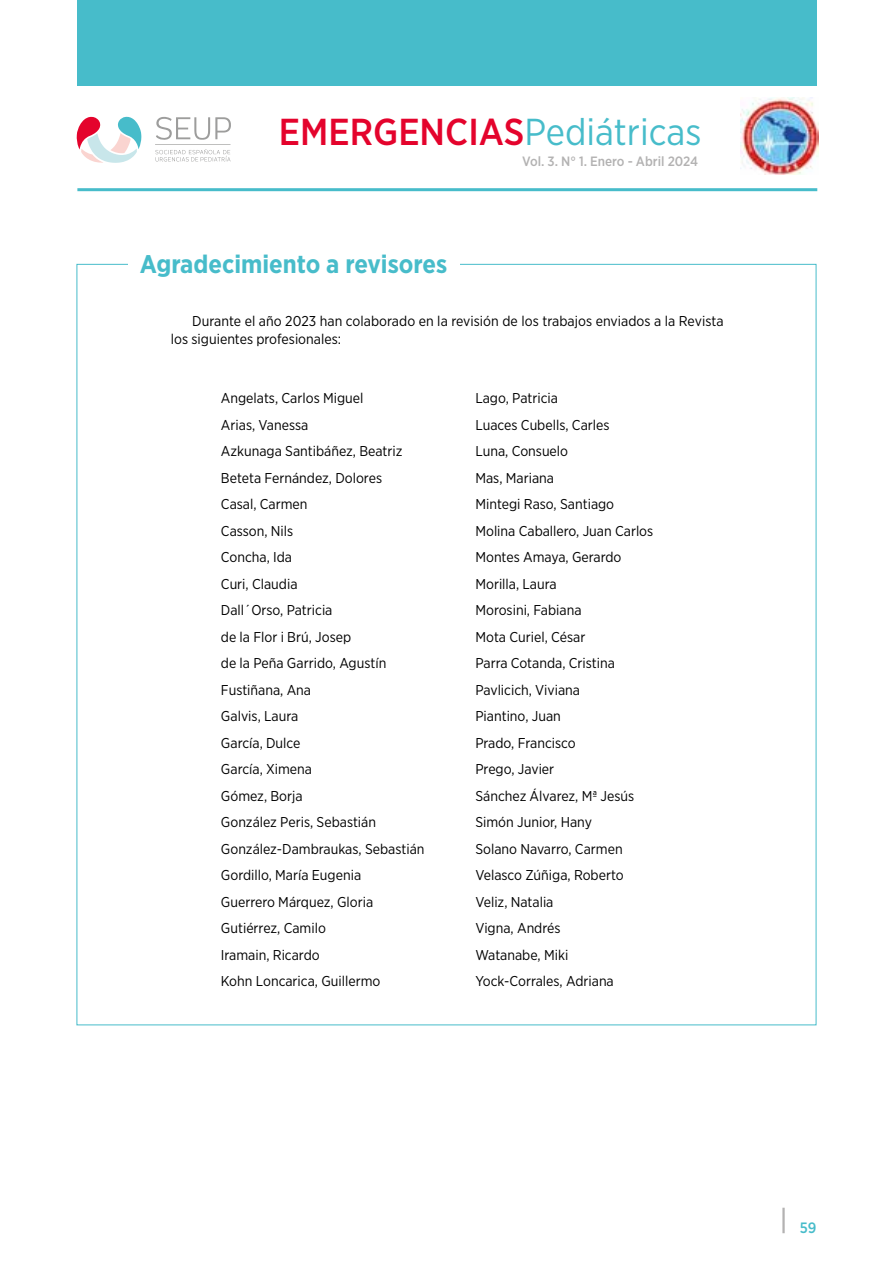
<style>
.page{position:relative;width:893px;height:1263px;background:#fff}
.page>*{position:absolute;margin:0;border:0;box-sizing:border-box;transform-origin:0 0}
.t1{font:500 37.5px "Gotham Narrow";color:#e4032c}
.t2{font:700 25.5px "Gotham Narrow";color:#47bcca}
.t3{font:500 15px "Gotham Narrow";color:#47bcca}
.t4{font:14.25px/26.5px "Gotham Narrow";color:#000}
.t5{font:500 13.5px "Gotham Narrow";color:#b3b2b2}
.s1{font-weight:400;color:#47bcca}
</style>
<div class="page">
<hr style="left:782px;top:1208px;width:3px;height:25px;background:#b3b2b2">
<hr style="left:77px;top:188px;width:740px;height:3px;background:#47bcca">
<img style="left:741px;top:98px;width:78px;height:77px">
<svg style="left:77px;top:116px;width:64px;height:47px"></svg>
<svg style="left:155px;top:117px;width:76px;height:45px"></svg>
<div style="left:77px;top:0;width:739px;height:85px;background:#47bcca"></div>
<h1 class="t1" style="left:279px;top:108px;width:424px">EMERGENCIAS<span class="s1">Pediátricas</span></h1>
<h2 class="t2" style="left:140px;top:248px;width:309px">Agradecimiento a revisores</h2>
<p class="t5" style="left:522px;top:153px;width:178px">Vol. 3. N° 1. Enero - Abril 2024</p>
<p class="t4" style="left:171px;top:312px;width:554px;line-height:18px;text-indent:21px">Durante el año 2023 han colaborado en la revisión de los trabajos enviados a la Revista los siguientes profesionales:</p>
<p class="t4" style="left:221px;top:385px;width:205px">Angelats, Carlos Miguel<br>Arias, Vanessa<br>Azkunaga Santibáñez, Beatriz<br>Beteta Fernández, Dolores<br>Casal, Carmen<br>Casson, Nils<br>Concha, Ida<br>Curi, Claudia<br>Dall´Orso, Patricia<br>de la Flor i Brú, Josep<br>de la Peña Garrido, Agustín<br>Fustiñana, Ana<br>Galvis, Laura<br>García, Dulce<br>García, Ximena<br>Gómez, Borja<br>González Peris, Sebastián<br>González-Dambraukas, Sebastián<br>Gordillo, María Eugenia<br>Guerrero Márquez, Gloria<br>Gutiérrez, Camilo<br>Iramain, Ricardo<br>Kohn Loncarica, Guillermo</p>
<p class="t4" style="left:475px;top:385px;width:179px">Lago, Patricia<br>Luaces Cubells, Carles<br>Luna, Consuelo<br>Mas, Mariana<br>Mintegi Raso, Santiago<br>Molina Caballero, Juan Carlos<br>Montes Amaya, Gerardo<br>Morilla, Laura<br>Morosini, Fabiana<br>Mota Curiel, César<br>Parra Cotanda, Cristina<br>Pavlicich, Viviana<br>Piantino, Juan<br>Prado, Francisco<br>Prego, Javier<br>Sánchez Álvarez, Mª Jesús<br>Simón Junior, Hany<br>Solano Navarro, Carmen<br>Velasco Zúñiga, Roberto<br>Veliz, Natalia<br>Vigna, Andrés<br>Watanabe, Miki<br>Yock-Corrales, Adriana</p>
<p class="t3" style="left:800px;top:1218px;width:18px">59</p>
</div>
